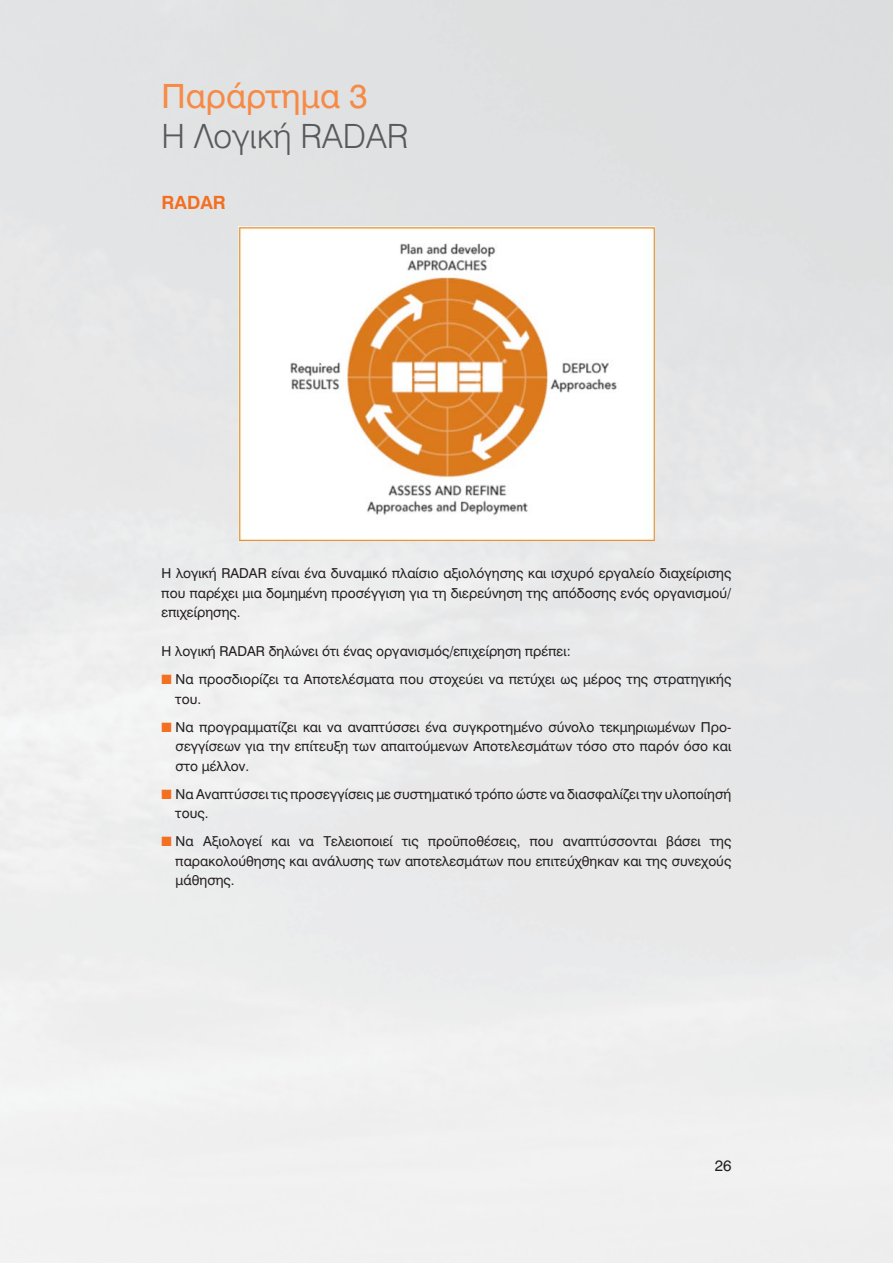
<style>
.page{position:relative;width:893px;height:1263px;background:#fff}
.page>*{position:absolute;margin:0;border:0;box-sizing:border-box;transform-origin:0 0}
.t1{font:300 33px "UB Helvetica";color:#58595b}
.t2{font:33px "UB Helvetica";color:#f68a46}
.t3{font:18px "UB Helvetica Bold";color:#f36f21}
.t4{font:15px "UB Helvetica";color:#231f20}
.t5{font:13.5px/19.5px "UB Helvetica";color:#231f20;text-align:justify}
.s1{color:#f36f21}
</style>
<div class="page">
<img style="left:0;top:0;width:893px;height:1263px">
<img style="left:239px;top:226px;width:415px;height:315px">
<h1 class="t2" style="left:162px;top:76px;width:208px">Παράρτημα 3</h1>
<h1 class="t1" style="left:162px;top:115px;width:248px">Η Λογική RADAR</h1>
<h2 class="t3" style="left:162px;top:192px;width:66px">RADAR</h2>
<p class="t5" style="left:162px;top:564px;width:571px">Η λογική RADAR είναι ένα δυναμικό πλαίσιο αξιολόγησης και ισχυρό εργαλείο διαχείρισης που παρέχει μια δομημένη προσέγγιση για τη διερεύνηση της απόδοσης ενός οργανισμού/ επιχείρησης.</p>
<p class="t5" style="left:162px;top:642px;width:411px">Η λογική RADAR δηλώνει ότι ένας οργανισμός/επιχείρηση πρέπει:</p>
<p class="t5" style="left:176px;top:670px;width:557px;text-indent:-14px"><span class="s1">■</span> Να προσδιορίζει τα Αποτελέσματα που στοχεύει να πετύχει ως μέρος της στρατηγικής του.</p>
<p class="t5" style="left:176px;top:717px;width:557px;text-indent:-14px"><span class="s1">■</span> Να προγραμματίζει και να αναπτύσσει ένα συγκροτημένο σύνολο τεκμηριωμένων Προ&shy;σεγγίσεων για την επίτευξη των απαιτούμενων Αποτελεσμάτων τόσο στο παρόν όσο και στο μέλλον.</p>
<p class="t5" style="left:176px;top:784px;width:557px;text-indent:-14px"><span class="s1">■</span> Να Αναπτύσσει τις προσεγγίσεις με συστηματικό τρόπο ώστε να διασφαλίζει την υλοποίησή τους.</p>
<p class="t5" style="left:176px;top:832px;width:557px;text-indent:-14px"><span class="s1">■</span> Να Αξιολογεί και να Τελειοποιεί τις προϋποθέσεις, που αναπτύσσονται βάσει της παρακολούθησης και ανάλυσης των αποτελεσμάτων που επιτεύχθηκαν και της συνεχούς μάθησης.</p>
<p class="t4" style="left:715px;top:1157px;width:18px">26</p>
</div>
